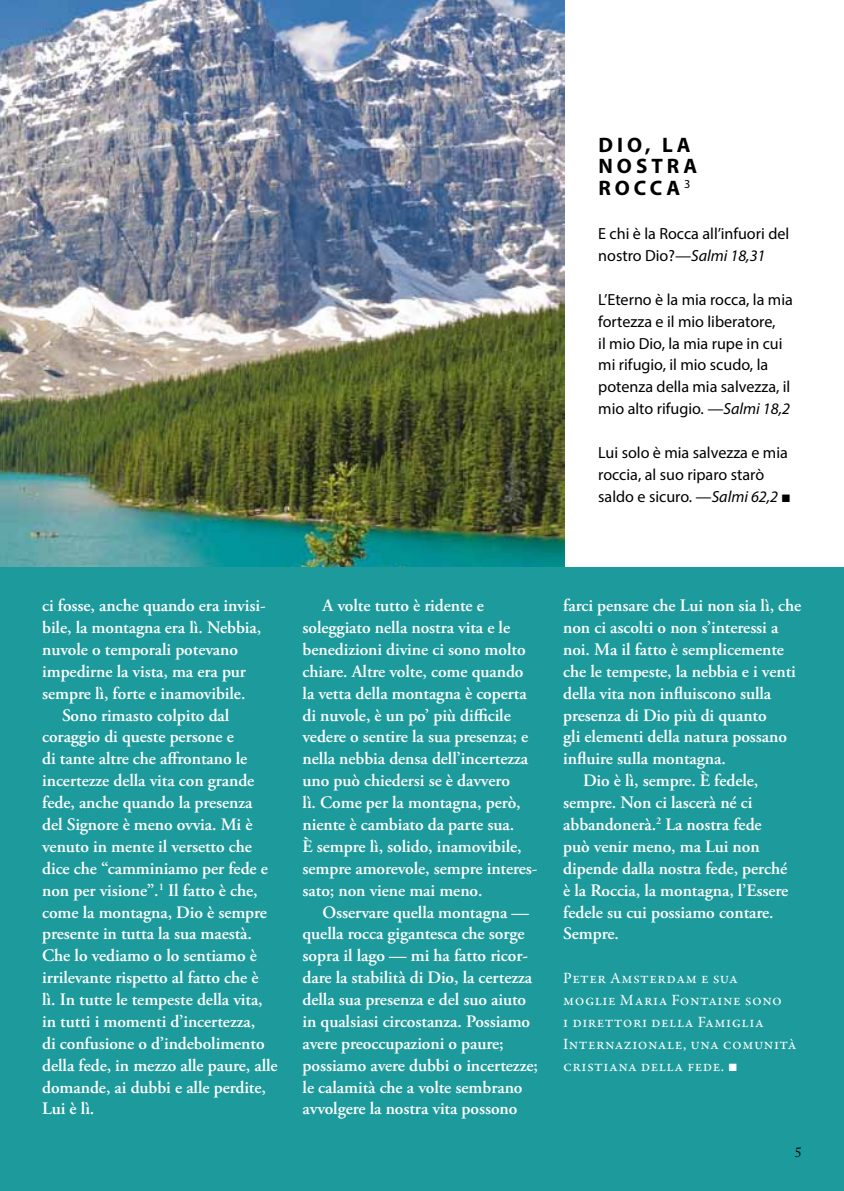
<style>
.page{position:relative;width:844px;height:1191px;background:#fff}
.page>*{position:absolute;margin:0;border:0;box-sizing:border-box;transform-origin:0 0}
.t1{font:700 21px/21.9px "Myriad Pro";letter-spacing:.19em;color:#000}
.t2{font:600 17.5px/21.9px "Adobe Garamond Pro";letter-spacing:-.005em;color:#fff}
.t3{font:16.1px/21.9px "Myriad Pro";color:#000}
.t4{font:15.75px/21.9px "Garamond Premr Pro";letter-spacing:.03em;color:#fff}
.t5{font:14px "Adobe Caslon Pro";color:#000}
.s1{font-style:italic}
.s2{font-family:"Arial"}
</style>
<div class="page">
<img style="left:0;top:0;width:564px;height:567px">
<div style="left:0;top:567px;width:843px;height:624px;background:#1d9a9c"></div>
<p class="t1" style="left:598px;top:133px;width:100px">Dio, LA<br>NOSTRA<br>ROCCA<sup>3</sup></p>
<p class="t3" style="left:598px;top:222px;width:192px">E chi è la Rocca all’infuori del nostro Dio?<span class="s1">—Salmi 18,31</span></p>
<p class="t3" style="left:598px;top:288px;width:196px">L’Eterno è la mia rocca, la mia fortezza e il mio liberatore,<br>il mio Dio, la mia rupe in cui mi rifugio, il mio scudo, la potenza della mia salvezza, il mio alto rifugio. <span class="s1">—Salmi 18,2</span></p>
<p class="t3" style="left:598px;top:441px;width:194px">Lui solo è mia salvezza e mia roccia, al suo riparo starò saldo e sicuro. <span class="s1">—Salmi 62,2</span> <span class="s2">■</span></p>
<p class="t2" style="left:42px;top:595px;width:225px">ci fosse, anche quando era invisi-</p>
<p class="t2" style="left:42px;top:617px;width:220px">bile, la montagna era lì. Nebbia,</p>
<p class="t2" style="left:42px;top:638px;width:197px">nuvole o temporali potevano</p>
<p class="t2" style="left:42px;top:660px;width:205px">impedirne la vista, ma era pur</p>
<p class="t2" style="left:42px;top:682px;width:205px">sempre lì, forte e inamovibile.</p>
<p class="t2" style="left:62px;top:704px;width:169px">Sono rimasto colpito dal</p>
<p class="t2" style="left:42px;top:726px;width:193px">coraggio di queste persone e</p>
<p class="t2" style="left:42px;top:748px;width:207px">di tante altre che affrontano le</p>
<p class="t2" style="left:42px;top:770px;width:214px">incertezze della vita con grande</p>
<p class="t2" style="left:42px;top:792px;width:212px">fede, anche quando la presenza</p>
<p class="t2" style="left:42px;top:813px;width:212px">del Signore è meno ovvia. Mi è</p>
<p class="t2" style="left:42px;top:835px;width:211px">venuto in mente il versetto che</p>
<p class="t2" style="left:42px;top:857px;width:227px">dice che “camminiamo per fede e</p>
<p class="t2" style="left:42px;top:879px;width:217px">non per visione”.<sup>1</sup> Il fatto è che,</p>
<p class="t2" style="left:42px;top:901px;width:226px">come la montagna, Dio è sempre</p>
<p class="t2" style="left:42px;top:923px;width:211px">presente in tutta la sua maestà.</p>
<p class="t2" style="left:42px;top:945px;width:216px">Che lo vediamo o lo sentiamo è</p>
<p class="t2" style="left:42px;top:967px;width:218px">irrilevante rispetto al fatto che è</p>
<p class="t2" style="left:42px;top:988px;width:222px">lì. In tutte le tempeste della vita,</p>
<p class="t2" style="left:42px;top:1010px;width:214px">in tutti i momenti d’incertezza,</p>
<p class="t2" style="left:42px;top:1032px;width:224px">di confusione o d’indebolimento</p>
<p class="t2" style="left:42px;top:1054px;width:237px">della fede, in mezzo alle paure, alle</p>
<p class="t2" style="left:42px;top:1076px;width:225px">domande, ai dubbi e alle perdite,</p>
<p class="t2" style="left:42px;top:1098px;width:54px">Lui è lì.</p>
<p class="t2" style="left:302px;top:595px;width:236px;text-indent:20px">A volte tutto è ridente e soleggiato nella nostra vita e le benedizioni divine ci sono molto chiare. Altre volte, come quando la vetta della montagna è coperta di nuvole, è un po’ più difficile vedere o sentire la sua presenza; e nella nebbia densa dell’incertezza uno può chiedersi se è davvero<br>lì. Come per la montagna, però, niente è cambiato da parte sua.<br>È sempre lì, solido, inamovibile, sempre amorevole, sempre interes&shy;sato; non viene mai meno.</p>
<p class="t2" style="left:302px;top:901px;width:237px;text-indent:20px">Osservare quella montagna — quella rocca gigantesca che sorge sopra il lago — mi ha fatto ricor&shy;dare la stabilità di Dio, la certezza della sua presenza e del suo aiuto in qualsiasi circostanza. Possiamo avere preoccupazioni o paure; possiamo avere dubbi o incertezze; le calamità che a volte sembrano avvolgere la nostra vita possono</p>
<p class="t2" style="left:563px;top:595px;width:239px">farci pensare che Lui non sia lì, che</p>
<p class="t2" style="left:563px;top:617px;width:217px">non ci ascolti o non s’interessi a</p>
<p class="t2" style="left:563px;top:638px;width:222px">noi. Ma il fatto è semplicemente</p>
<p class="t2" style="left:563px;top:660px;width:234px">che le tempeste, la nebbia e i venti</p>
<p class="t2" style="left:563px;top:682px;width:210px">della vita non influiscono sulla</p>
<p class="t2" style="left:563px;top:704px;width:205px">presenza di Dio più di quanto</p>
<p class="t2" style="left:563px;top:726px;width:225px">gli elementi della natura possano</p>
<p class="t2" style="left:563px;top:748px;width:164px">influire sulla montagna.</p>
<p class="t2" style="left:583px;top:770px;width:177px">Dio è lì, sempre. È fedele,</p>
<p class="t2" style="left:563px;top:792px;width:191px">sempre. Non ci lascerà né ci</p>
<p class="t2" style="left:563px;top:813px;width:200px">abbandonerà.<sup>2</sup> La nostra fede</p>
<p class="t2" style="left:563px;top:835px;width:198px">può venir meno, ma Lui non</p>
<p class="t2" style="left:563px;top:857px;width:225px">dipende dalla nostra fede, perché</p>
<p class="t2" style="left:563px;top:879px;width:226px">è la Roccia, la montagna, l’Essere</p>
<p class="t2" style="left:563px;top:901px;width:212px">fedele su cui possiamo contare.</p>
<p class="t2" style="left:563px;top:923px;width:57px">Sempre.</p>
<p class="t4" style="left:563px;top:967px;width:235px">Peter Amsterdam e sua<br>moglie Maria Fontaine sono<br>i direttori della Famiglia<br>Internazionale, una comunità cristiana della fede. <span class="s2">■</span></p>
<p class="t5" style="left:794px;top:1144px;width:8px">5</p>
</div>
